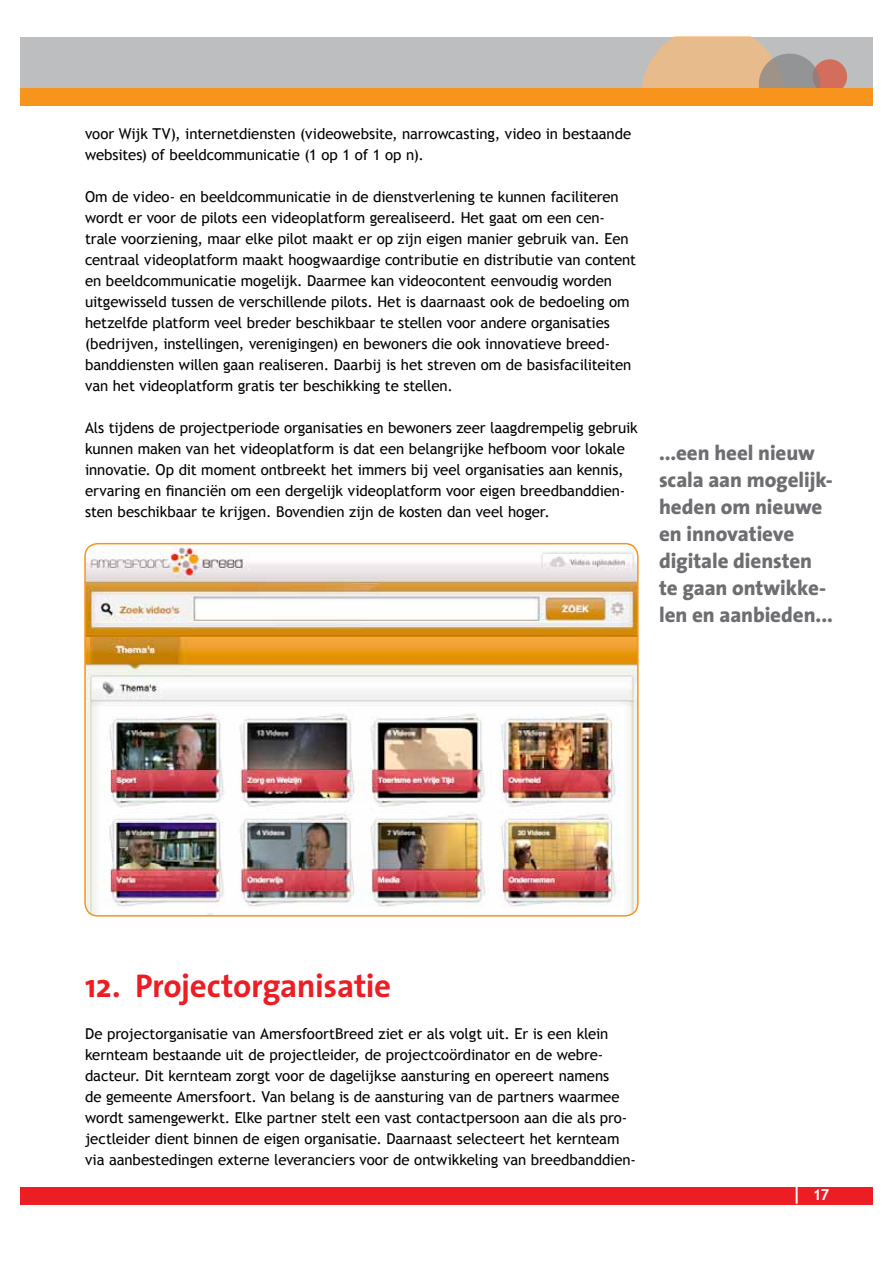
<style>
.page{position:relative;width:893px;height:1263px;background:#fff}
.page>*{position:absolute;margin:0;border:0;box-sizing:border-box;transform-origin:0 0}
.t1{font:700 33px "The Sans";letter-spacing:-.01em;color:#ed1d24}
.t2{font:800 21px/27px "The Sans";letter-spacing:-.005em;color:#6d6e71}
.t3{font:15px/21px "Trebuchet MS";letter-spacing:-.005em;color:#000}
.t4{font:700 15px "Trebuchet MS";color:#fff}
.s1{font-size:18px}
</style>
<div class="page">
<div style="left:20px;top:1187px;width:852px;height:17px;background:#ed1d24"></div>
<div style="left:20px;top:37px;width:852px;height:51px;background:#bcbec0"></div>
<svg style="left:642px;top:37px;width:205px;height:51px"></svg>
<div style="left:20px;top:88px;width:852px;height:17px;background:#f7941e"></div>
<img style="left:85px;top:544px;width:553px;height:372px">
<div style="left:84px;top:543px;width:555px;height:373px;border:2px solid #f7941e;border-radius:13px"></div>
<p class="t3" style="left:85px;top:123px;width:548px">voor Wijk TV), internetdiensten (videowebsite, narrowcasting, video in bestaande websites) of beeldcommunicatie (1 op 1 of 1 op n).</p>
<p class="t3" style="left:85px;top:186px;width:553px">Om de video- en beeldcommunicatie in de dienstverlening te kunnen faciliteren wordt er voor de pilots een videoplatform gerealiseerd. Het gaat om een cen&shy;trale voorziening, maar elke pilot maakt er op zijn eigen manier gebruik van. Een centraal videoplatform maakt hoogwaardige contributie en distributie van content en beeldcommunicatie mogelijk. Daarmee kan videocontent eenvoudig worden uitgewisseld tussen de verschillende pilots. Het is daarnaast ook de bedoeling om hetzelfde platform veel breder beschikbaar te stellen voor andere organisaties (bedrijven, instellingen, verenigingen) en bewoners die ook innovatieve breed&shy;banddiensten willen gaan realiseren. Daarbij is het streven om de basisfaciliteiten van het videoplatform gratis ter beschikking te stellen.</p>
<p class="t3" style="left:85px;top:417px;width:554px">Als tijdens de projectperiode organisaties en bewoners zeer laagdrempelig gebruik kunnen maken van het videoplatform is dat een belangrijke hefboom voor lokale innovatie. Op dit moment ontbreekt het immers bij veel organisaties aan kennis, ervaring en financiën om een dergelijk videoplatform voor eigen breedbanddien&shy;sten beschikbaar te krijgen. Bovendien zijn de kosten dan veel hoger.</p>
<h2 class="t2" style="left:659px;top:439px;width:175px">...een heel nieuw scala aan mogelijk&shy;heden om nieuwe en innovatieve digitale diensten te gaan ontwikke&shy;len en aanbieden...</h2>
<h1 class="t1" style="left:85px;top:958px;width:308px">12. Projectorganisatie</h1>
<p class="t3" style="left:85px;top:1023px;width:552px">De projectorganisatie van AmersfoortBreed ziet er als volgt uit. Er is een klein kernteam bestaande uit de projectleider, de projectcoördinator en de webre&shy;dacteur. Dit kernteam zorgt voor de dagelijkse aansturing en opereert namens<br>de gemeente Amersfoort. Van belang is de aansturing van de partners waarmee wordt samengewerkt. Elke partner stelt een vast contactpersoon aan die als pro&shy;jectleider dient binnen de eigen organisatie. Daarnaast selecteert het kernteam via aanbestedingen externe leveranciers voor de ontwikkeling van breedbanddien-</p>
<p class="t4" style="left:791px;top:1185px;width:39px"><span class="s1">|</span> 17</p>
</div>
